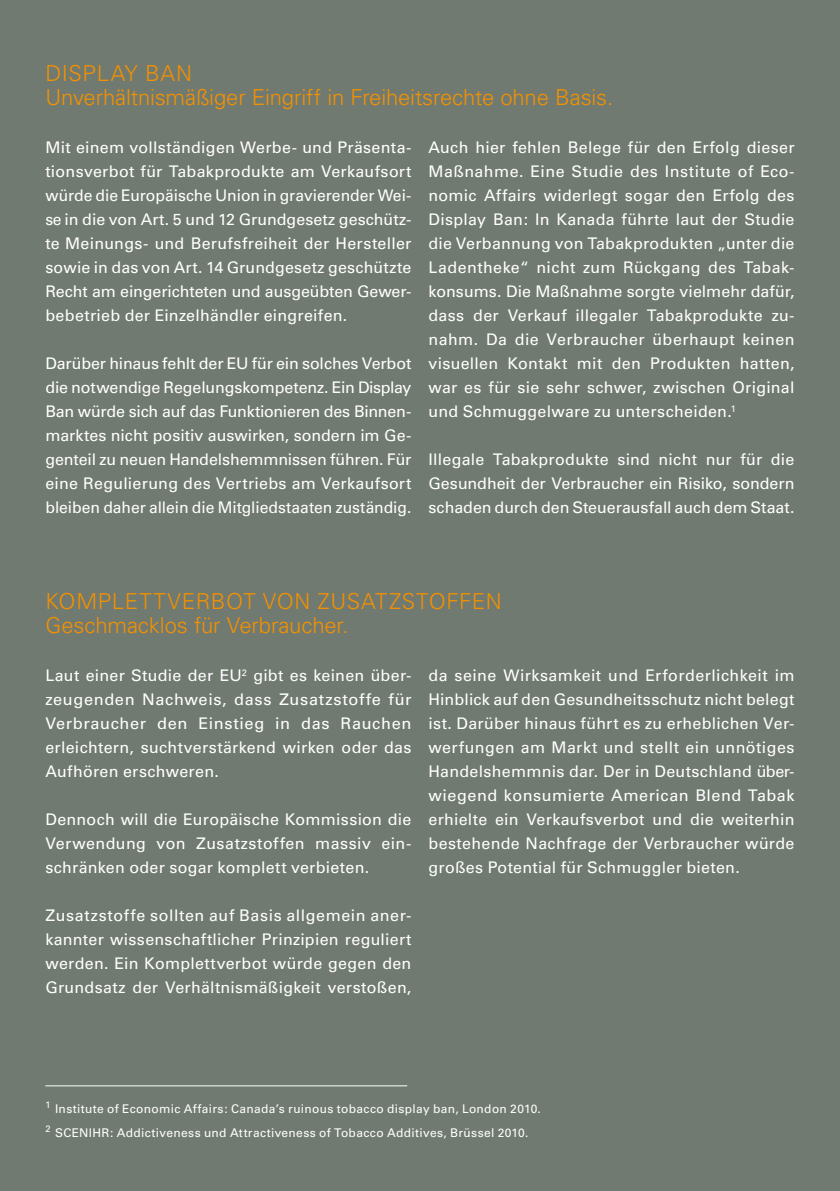
<style>
.page{position:relative;width:840px;height:1191px;background:#fff}
.page>*{position:absolute;margin:0;border:0;box-sizing:border-box;transform-origin:0 0}
.t1{font:300 22px/24px "Univers";color:#f39100}
.t2{font:16px/24px "Univers";letter-spacing:.015em;color:#fff;text-align:justify}
.t3{font:12px/24px "Univers";letter-spacing:.03em;color:#fff}
</style>
<div class="page">
<div style="left:0;top:0;width:839px;height:1191px;background:#717a71"></div>
<hr style="left:45px;top:1085px;width:362px;height:1px;background:#fff">
<h1 class="t1" style="left:45px;top:61px;width:569px">Display Ban<br>Unverhältnismäßiger Eingriff in Freiheitsrechte ohne Basis.</h1>
<p class="t2" style="left:45px;top:135px;width:367px">Mit einem vollständigen Werbe- und Präsenta&shy;tionsverbot für Tabakprodukte am Verkaufsort würde die Europäische Union in gravierender Wei&shy;se in die von Art. 5 und 12 Grundgesetz geschütz&shy;te Meinungs- und Berufsfreiheit der Hersteller sowie in das von Art. 14 Grundgesetz geschützte Recht am eingerichteten und ausgeübten Gewer&shy;bebetrieb der Einzelhändler eingreifen.</p>
<p class="t2" style="left:45px;top:351px;width:367px">Darüber hinaus fehlt der EU für ein solches Verbot die notwendige Regelungskompetenz. Ein Display Ban würde sich auf das Funktionieren des Binnen&shy;marktes nicht positiv auswirken, sondern im Ge&shy;genteil zu neuen Handelshemmnissen führen. Für eine Regulierung des Vertriebs am Verkaufsort bleiben daher allein die Mitgliedstaaten zuständig.</p>
<p class="t2" style="left:428px;top:135px;width:367px">Auch hier fehlen Belege für den Erfolg dieser Maßnahme. Eine Studie des Institute of Eco&shy;nomic Affairs widerlegt sogar den Erfolg des Display Ban: In Kanada führte laut der Studie die Verbannung von Tabakprodukten „unter die Ladentheke“ nicht zum Rückgang des Tabak&shy;konsums. Die Maßnahme sorgte vielmehr dafür, dass der Verkauf illegaler Tabakprodukte zu&shy;nahm. Da die Verbraucher überhaupt keinen visuellen Kontakt mit den Produkten hatten, war es für sie sehr schwer, zwischen Original und Schmuggelware zu unterscheiden.<sup>1</sup></p>
<p class="t2" style="left:428px;top:447px;width:367px">Illegale Tabakprodukte sind nicht nur für die Gesundheit der Verbraucher ein Risiko, sondern schaden durch den Steuerausfall auch dem Staat.</p>
<h1 class="t1" style="left:45px;top:589px;width:457px">Komplettverbot von Zusatzstoffen<br>Geschmacklos für Verbraucher.</h1>
<p class="t2" style="left:45px;top:663px;width:367px">Laut einer Studie der EU<sup>2</sup> gibt es keinen über&shy;zeugenden Nachweis, dass Zusatzstoffe für Verbraucher den Einstieg in das Rauchen erleichtern, suchtverstärkend wirken oder das Aufhören erschweren.</p>
<p class="t2" style="left:45px;top:807px;width:367px">Dennoch will die Europäische Kommission die Verwendung von Zusatzstoffen massiv ein&shy;schränken oder sogar komplett verbieten.</p>
<p class="t2" style="left:45px;top:903px;width:367px">Zusatzstoffe sollten auf Basis allgemein aner&shy;kannter wissenschaftlicher Prinzipien reguliert werden. Ein Komplettverbot würde gegen den Grundsatz der Verhältnismäßigkeit verstoßen,</p>
<p class="t2" style="left:428px;top:663px;width:367px">da seine Wirksamkeit und Erforderlichkeit im Hinblick auf den Gesundheitsschutz nicht belegt ist. Darüber hinaus führt es zu erheblichen Ver&shy;werfungen am Markt und stellt ein unnötiges Handelshemmnis dar. Der in Deutschland über&shy;wiegend konsumierte American Blend Tabak erhielte ein Verkaufsverbot und die weiterhin bestehende Nachfrage der Verbraucher würde großes Potential für Schmuggler bieten.</p>
<p class="t3" style="left:45px;top:1096px;width:497px"><sup>1</sup> Institute of Economic Affairs: Canada’s ruinous tobacco display ban, London 2010.<br><sup>2</sup> SCENIHR: Addictiveness und Attractiveness of Tobacco Additives, Brüssel 2010.</p>
</div>
